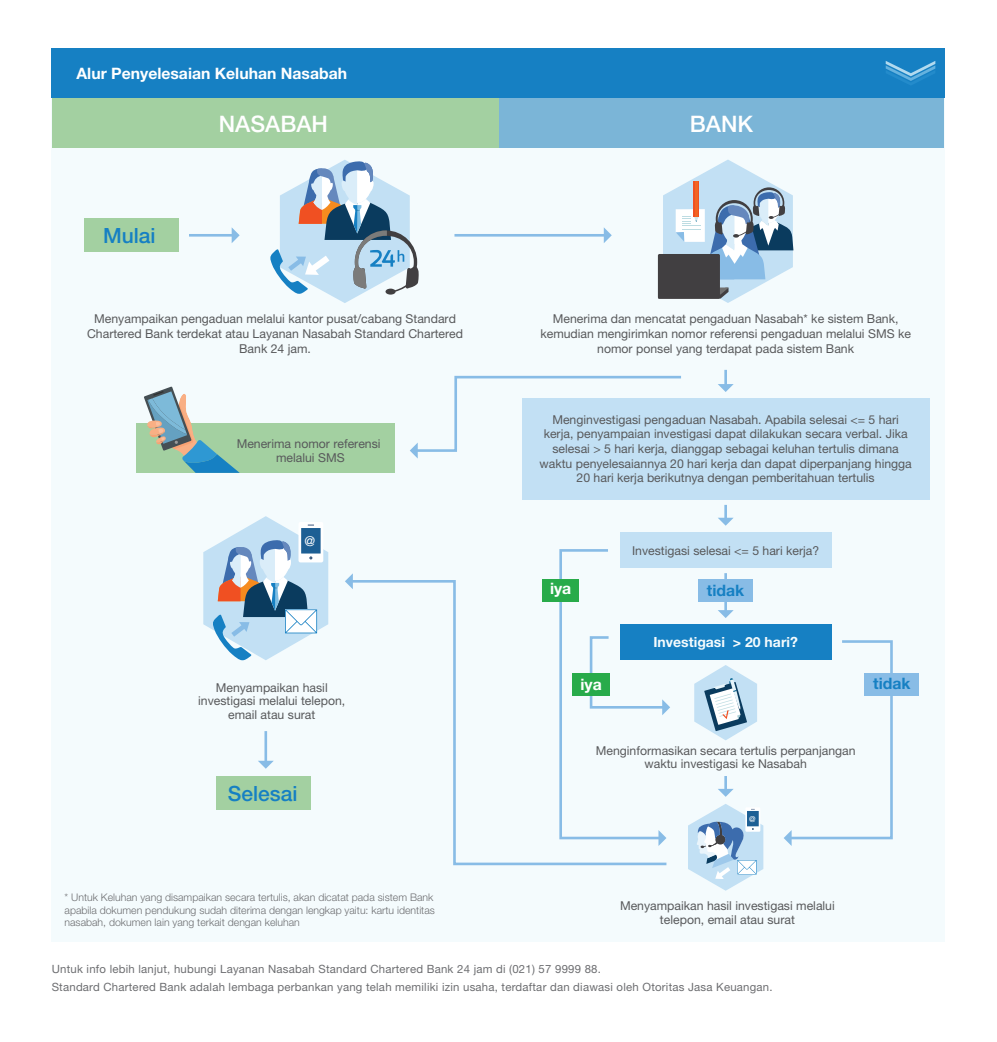
<style>
.page{position:relative;width:997px;height:1042px;background:#fff}
.page>*{position:absolute;margin:0;border:0;box-sizing:border-box;transform-origin:0 0}
.t1{font:500 22.75px "Helvetica Neue LT Std";color:#fff}
.t2{font:500 21px "Helvetica Neue LT Std";color:#1680c3}
.t3{font:700 15.75px "Helvetica Neue LT Std";color:#fff}
.t4{font:700 15.75px "Helvetica Neue LT Std";color:#1680c3}
.t5{font:700 14px "Helvetica Neue LT Std";color:#f4fbfd}
.t6{font:13.47px "Helvetica Neue LT Std";color:#fff}
.t7{font:12.25px/14.7px "Helvetica Neue LT Std";color:#58595b;text-align:center}
.t8{font:11.38px "Helvetica Neue LT Std";letter-spacing:.02em;color:#6d6e71}
.t9{font:300 10.5px/12.6px "Helvetica Neue LT Std";color:#6d6e71}
.t10{font:8.22px "Helvetica Neue LT Std";color:#fff}
</style>
<div class="page">
<div style="left:52px;top:48px;width:893px;height:893px;background:#f4fbfd"></div>
<div style="left:52px;top:48px;width:893px;height:50px;background:#1680c3"></div>
<div style="left:497px;top:98px;width:447px;height:50px;background:#7bb5d7"></div>
<div style="left:52px;top:98px;width:446px;height:50px;background:#a3d0a1"></div>
<svg style="left:885px;top:61px;width:50px;height:24px"></svg>
<div style="left:522px;top:398px;width:407px;height:102px;background:#c2e0f4"></div>
<svg style="left:658px;top:159px;width:135px;height:144px"></svg>
<div style="left:693px;top:181px;width:5px;height:35px;background:#f05022"></div>
<hr style="left:695px;top:181px;width:2px;height:35px;background:#f26421">
<svg style="left:694px;top:665px;width:63px;height:75px"></svg>
<svg style="left:203px;top:516px;width:125px;height:144px"></svg>
<svg style="left:688px;top:804px;width:75px;height:86px"></svg>
<svg style="left:270px;top:160px;width:149px;height:143px"></svg>
<div style="left:137px;top:423px;width:258px;height:50px;background:#a3d0a1"></div>
<div style="left:619px;top:532px;width:212px;height:35px;background:#c2e0f4"></div>
<svg style="left:144px;top:386px;width:96px;height:87px"></svg>
<hr style="left:454px;top:234px;width:150px;height:3px;background:#88bce6">
<svg style="left:603px;top:227px;width:8px;height:16px"></svg>
<hr style="left:189px;top:234px;width:44px;height:3px;background:#88bce6">
<svg style="left:232px;top:228px;width:7px;height:15px"></svg>
<svg style="left:718px;top:370px;width:15px;height:22px"></svg>
<hr style="left:264px;top:731px;width:3px;height:31px;background:#88bce6">
<svg style="left:258px;top:761px;width:16px;height:8px"></svg>
<svg style="left:718px;top:505px;width:15px;height:21px"></svg>
<svg style="left:718px;top:776px;width:15px;height:21px"></svg>
<svg style="left:410px;top:375px;width:271px;height:83px"></svg>
<div style="left:84px;top:218px;width:95px;height:34px;background:#a3d0a1"></div>
<div style="left:216px;top:776px;width:95px;height:34px;background:#a3d0a1"></div>
<div style="left:619px;top:623px;width:212px;height:36px;background:#1680c3"></div>
<hr style="left:724px;top:573px;width:2px;height:38px;background:#88bce6">
<svg style="left:718px;top:610px;width:15px;height:8px"></svg>
<div style="left:698px;top:579px;width:54px;height:22px;background:#88bce6"></div>
<svg style="left:353px;top:580px;width:314px;height:286px"></svg>
<svg style="left:345px;top:573px;width:8px;height:16px"></svg>
<svg style="left:558px;top:548px;width:112px;height:298px"></svg>
<svg style="left:783px;top:639px;width:110px;height:207px"></svg>
<div style="left:542px;top:579px;width:37px;height:22px;background:#28ab4a"></div>
<div style="left:864px;top:673px;width:54px;height:22px;background:#88bce6"></div>
<p class="t3" style="left:76px;top:63px;width:272px">Alur Penyelesaian Keluhan Nasabah</p>
<h2 class="t2" style="left:103px;top:223px;width:54px">Mulai</h2>
<h1 class="t1" style="left:219px;top:110px;width:111px">NASABAH</h1>
<h1 class="t1" style="left:689px;top:110px;width:65px">BANK</h1>
<p class="t7" style="left:87px;top:312px;width:377px">Menyampaikan pengaduan melalui kantor pusat/cabang Standard<br>Chartered Bank terdekat atau Layanan Nasabah Standard Chartered<br>Bank 24 jam.</p>
<p class="t7" style="left:540px;top:312px;width:372px">Menerima dan mencatat pengaduan Nasabah* ke sistem Bank, kemudian mengirimkan nomor referensi pengaduan melalui SMS ke nomor ponsel yang terdapat pada sistem Bank</p>
<p class="t7" style="left:236px;top:436px;width:145px">Menerima nomor referensi melalui SMS</p>
<p class="t6" style="left:304px;top:533px;width:12px">@</p>
<p class="t7" style="left:198px;top:680px;width:149px;line-height:13.7px">Menyampaikan hasil investigasi melalui telepon, email atau surat</p>
<h2 class="t2" style="left:228px;top:781px;width:71px">Selesai</h2>
<p class="t9" style="left:64px;top:891px;width:372px">* Untuk Keluhan yang disampaikan secara tertulis, akan dicatat pada sistem Bank apabila dokumen pendukung sudah diterima dengan lengkap yaitu: kartu identitas nasabah, dokumen lain yang terkait dengan keluhan</p>
<p class="t7" style="left:539px;top:412px;width:374px">Menginvestigasi pengaduan Nasabah. Apabila selesai &lt;= 5 hari kerja, penyampaian investigasi dapat dilakukan secara verbal. Jika selesai &gt; 5 hari kerja, dianggap sebagai keluhan tertulis dimana waktu penyelesaiannya 20 hari kerja dan dapat diperpanjang hingga 20 hari kerja berikutnya dengan pemberitahuan tertulis</p>
<p class="t3" style="left:550px;top:579px;width:23px">iya</p>
<p class="t3" style="left:580px;top:674px;width:23px">iya</p>
<p class="t7" style="left:632px;top:543px;width:189px">Investigasi selesai &lt;= 5 hari kerja?</p>
<p class="t4" style="left:706px;top:581px;width:39px">tidak</p>
<p class="t5" style="left:653px;top:633px;width:146px">Investigasi &gt; 20 hari?</p>
<p class="t4" style="left:873px;top:674px;width:39px">tidak</p>
<p class="t7" style="left:595px;top:743px;width:261px;line-height:13.7px">Menginformasikan secara tertulis perpanjangan waktu investigasi ke Nasabah</p>
<p class="t10" style="left:748px;top:814px;width:8px">@</p>
<p class="t7" style="left:620px;top:898px;width:216px;line-height:13.7px">Menyampaikan hasil investigasi melalui telepon, email atau surat</p>
<p class="t8" style="left:52px;top:961px;width:550px">Untuk info lebih lanjut, hubungi Layanan Nasabah Standard Chartered Bank 24 jam di (021) 57 9999 88.</p>
<p class="t8" style="left:52px;top:980px;width:722px">Standard Chartered Bank adalah lembaga perbankan yang telah memiliki izin usaha, terdaftar dan diawasi oleh Otoritas Jasa Keuangan.</p>
</div>
